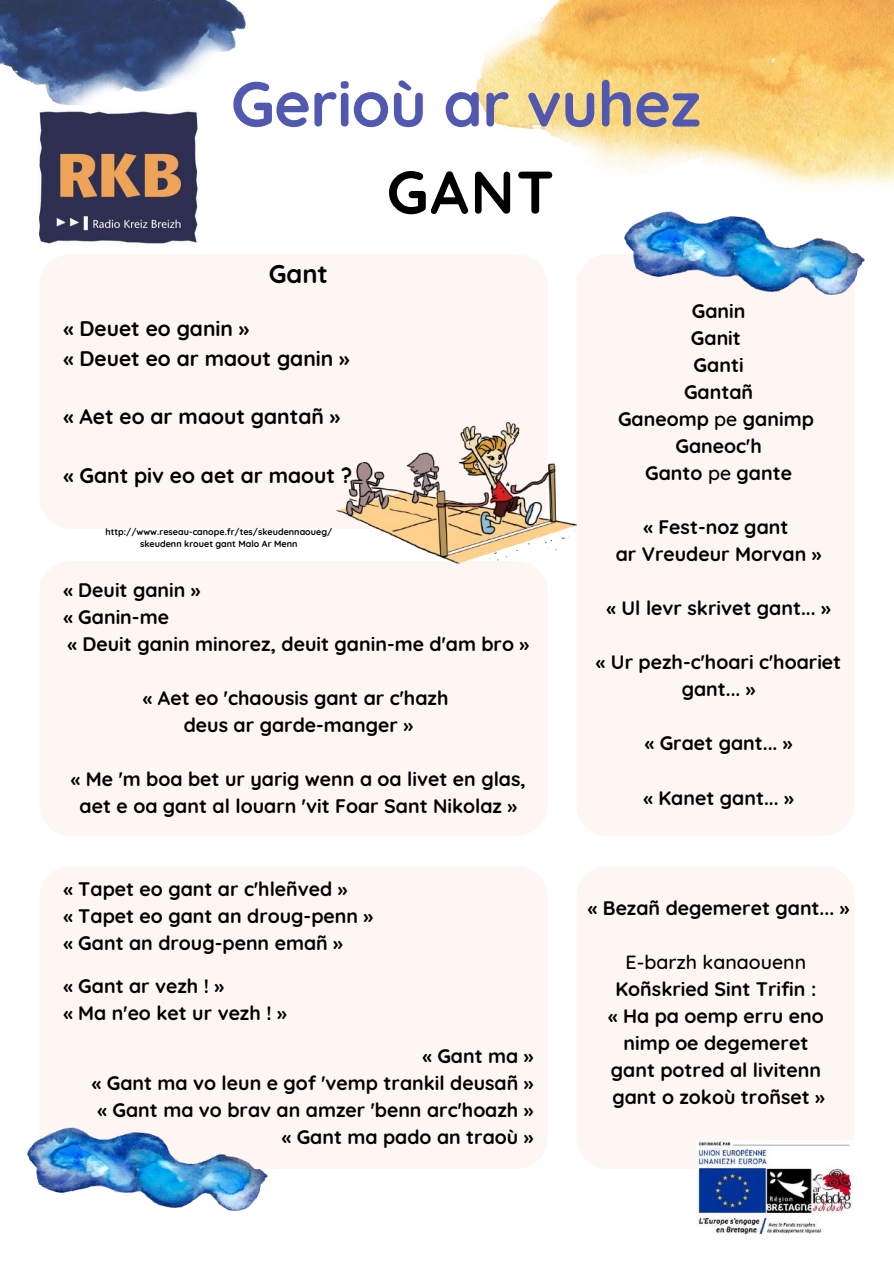
<style>
.page{position:relative;width:894px;height:1264px;background:#fff}
.page>*{position:absolute;margin:0;border:0;box-sizing:border-box;transform-origin:0 0}
.t1{font:700 63px "Quicksand";letter-spacing:-.01em;color:#5158b0}
.t2{font:700 60px "Quicksand";color:#000}
.t3{font:700 25.5px "Quicksand";color:#000}
.t4{font:700 21px/29.2px "Quicksand";color:#000}
.t5{font:700 19.5px/27px "Quicksand";color:#000;text-align:center}
.t6{font:500 19.5px "Quicksand";color:#000}
.t7{font:700 9px/12px "Quicksand";color:#000;text-align:center}
.s1{font-weight:500}
</style>
<div class="page">
<div style="left:576px;top:254px;width:277px;height:581px;background:#fdf6f2;border-radius:31px"></div>
<div style="left:39px;top:254px;width:508px;height:274px;background:#fdf6f2;border-radius:31px"></div>
<div style="left:39px;top:561px;width:508px;height:274px;background:#fdf6f2;border-radius:31px"></div>
<div style="left:39px;top:866px;width:508px;height:302px;background:#fdf6f2;border-radius:31px"></div>
<div style="left:576px;top:866px;width:277px;height:302px;background:#fdf6f2;border-radius:31px"></div>
<img style="left:0;top:0;width:246px;height:105px">
<img style="left:624px;top:218px;width:240px;height:77px">
<img style="left:28px;top:1127px;width:239px;height:83px">
<img style="left:476px;top:0;width:417px;height:218px">
<img style="left:39px;top:109px;width:158px;height:135px">
<img style="left:696px;top:1140px;width:158px;height:95px">
<img style="left:336px;top:422px;width:240px;height:141px">
<h1 class="t1" style="left:231px;top:63px;width:471px">Gerioù ar vuhez</h1>
<h3 class="t3" style="left:269px;top:258px;width:61px">Gant</h3>
<p class="t4" style="left:63px;top:314px;width:288px">« Deuet eo ganin »<br>« Deuet eo ar maout ganin »</p>
<p class="t4" style="left:63px;top:401px;width:278px">« Aet eo ar maout gantañ »</p>
<p class="t4" style="left:63px;top:460px;width:306px">« Gant piv eo aet ar maout ? »</p>
<p class="t7" style="left:105px;top:525px;width:228px">http://www.reseau-canope.fr/tes/skeudennaoueg/ skeudenn krouet gant Malo Ar Menn</p>
<h2 class="t2" style="left:386px;top:154px;width:169px">GANT</h2>
<p class="t5" style="left:63px;top:576px;width:467px;text-align:left">« Deuit ganin »<br>« Ganin-me<br>« Deuit ganin minorez, deuit ganin-me d'am bro »</p>
<p class="t5" style="left:143px;top:684px;width:307px">« Aet eo 'chaousis gant ar c'hazh deus ar garde-manger »</p>
<p class="t5" style="left:71px;top:765px;width:456px">« Me 'm boa bet ur yarig wenn a oa livet en glas, aet e oa gant al louarn 'vit Foar Sant Nikolaz »</p>
<p class="t5" style="left:63px;top:874px;width:311px;text-align:left">« Tapet eo gant ar c'hleñved »<br>« Tapet eo gant an droug-penn » « Gant an droug-penn emañ »</p>
<p class="t5" style="left:63px;top:971px;width:225px;text-align:left">« Gant ar vezh ! »<br>« Ma n'eo ket ur vezh ! »</p>
<p class="t5" style="left:92px;top:1042px;width:443px;text-align:right">« Gant ma »<br>« Gant ma vo leun e gof 'vemp trankil deusañ » « Gant ma vo brav an amzer 'benn arc'hoazh » « Gant ma pado an traoù »</p>
<p class="t5" style="left:617px;top:297px;width:197px">Ganin<br>Ganit<br>Ganti<br>Gantañ<br>Ganeomp <span class="s1">pe</span> ganimp<br>Ganeoc'h<br>Ganto <span class="s1">pe</span> gante</p>
<p class="t5" style="left:615px;top:513px;width:207px">« Fest-noz gant<br>ar Vreudeur Morvan »</p>
<p class="t5" style="left:606px;top:594px;width:226px">« Ul levr skrivet gant... »</p>
<p class="t5" style="left:595px;top:648px;width:247px">« Ur pezh-c'hoari c'hoariet gant... »</p>
<p class="t5" style="left:644px;top:729px;width:149px">« Graet gant... »</p>
<p class="t5" style="left:643px;top:783px;width:152px">« Kanet gant... »</p>
<p class="t5" style="left:587px;top:894px;width:263px">« Bezañ degemeret gant... »</p>
<p class="t6" style="left:625px;top:949px;width:182px">E-barzh kanaouenn</p>
<p class="t5" style="left:608px;top:975px;width:218px">Koñskried Sint Trifin :<br>« Ha pa oemp erru eno nimp oe degemeret gant potred al livitenn gant o zokoù troñset »</p>
</div>
